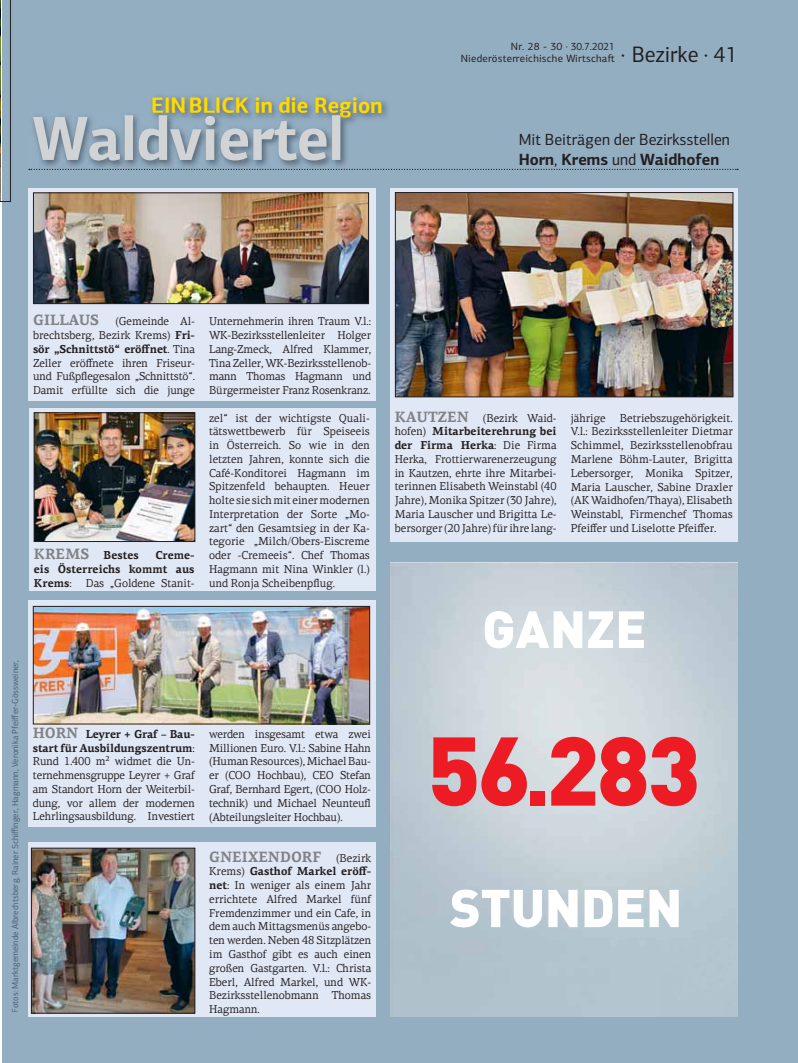
<style>
.page{position:relative;width:798px;height:1063px;background:#fff}
.page>*{position:absolute;margin:0;border:0;box-sizing:border-box;transform-origin:0 0}
.t1{font:700 62.5px "PF Centro Sans Pro";color:#d1d3d4;scale:.94 1}
.t2{font:700 22.5px "PF Centro Sans Pro";color:#ffd900;scale:.94 1}
.t3{font:22.5px "PF Centro Sans Pro";color:#231f20;scale:.96 1}
.t4{font:16.25px/19.5px "PF Centro Sans Pro";color:#231f20;scale:.96 1}
.t5{font:700 15px "PF Centro Serif Pro";letter-spacing:-.005em;color:#808285;scale:.96 1}
.t6{font:11.5px/13.8px "PF Centro Serif Pro";letter-spacing:-.015em;color:#231f20;text-align:justify;scale:.96 1}
.t7{font:700 11.5px/13.8px "PF Centro Serif Pro";color:#231f20;text-align:justify;scale:.96 1}
.t8{font:10.62px/11.9px "PF Centro Sans Pro";letter-spacing:.01em;color:#231f20;text-align:right}
.t9{font:8.75px "PF Centro Sans Pro";color:#4e5f6c}
.s1{font-weight:700}
.s2{font-weight:700;font-size:15px;color:#808285}
.s3{font-size:15px;color:#808285}
.s4{font-weight:400}
.s5{font-weight:400;font-size:11.5px;color:#231f20}
</style>
<div class="page">
<div style="left:2px;top:0;width:795px;height:1063px;background:#93adc1"></div>
<svg style="left:0;top:0;width:11px;height:202px"></svg>
<div style="left:390px;top:188px;width:347px;height:354px;background:#e0e7f5"></div>
<img style="left:152px;top:96px;width:236px;height:28px">
<img style="left:153px;top:97px;width:32px;height:15px">
<img style="left:190px;top:97px;width:191px;height:21px">
<img style="left:31px;top:114px;width:316px;height:55px">
<img style="left:149px;top:112px;width:199px;height:14px">
<img style="left:190px;top:112px;width:158px;height:6px">
<svg style="left:29px;top:169px;width:708px;height:1px"></svg>
<img style="left:397px;top:194px;width:333px;height:201px">
<div style="left:395px;top:192px;width:337px;height:205px;border:1px solid #231f20"></div>
<div style="left:29px;top:188px;width:347px;height:212px;background:#e0e7f5"></div>
<img style="left:35px;top:195px;width:331px;height:107px">
<div style="left:33px;top:193px;width:335px;height:111px;border:1px solid #231f20"></div>
<div style="left:29px;top:842px;width:347px;height:175px;background:#e0e7f5"></div>
<img style="left:33px;top:850px;width:160px;height:161px">
<div style="left:31px;top:848px;width:164px;height:165px;border:1px solid #231f20"></div>
<img style="left:390px;top:563px;width:347px;height:454px">
<svg style="left:484px;top:611px;width:159px;height:37px;background:#ebeff1"></svg>
<svg style="left:432px;top:737px;width:264px;height:69px;background:#e06f75"></svg>
<div style="left:530px;top:792px;width:14px;height:14px;background:#ed1c24"></div>
<svg style="left:450px;top:890px;width:228px;height:37px;background:#e1e7ec"></svg>
<div style="left:29px;top:408px;width:347px;height:182px;background:#e0e7f5"></div>
<img style="left:36px;top:415px;width:157px;height:125px">
<div style="left:34px;top:413px;width:161px;height:129px;border:1px solid #231f20"></div>
<div style="left:28px;top:600px;width:348px;height:227px;background:#e0e7f5"></div>
<img style="left:35px;top:608px;width:333px;height:114px">
<div style="left:33px;top:606px;width:337px;height:118px;border:1px solid #231f20"></div>
<h2 class="t2" style="left:151px;top:97px;width:247px">EIN BLICK in die Region</h2>
<h1 class="t1" style="left:33px;top:115px;width:333px">Waldviertel</h1>
<p class="t8" style="left:460px;top:42px;width:155px">Nr. 28 - 30 · 30.7.2021<br>Niederösterreichische Wirtscha-</p>
<h2 class="t3" style="left:620px;top:46px;width:123px">· Bezirke · 41</h2>
<h3 class="t4" style="left:518px;top:132px;width:221px">Mit Beiträgen der Bezirksstellen<br><span class="s1">Horn</span>, <span class="s1">Krems</span> und <span class="s1">Waidhofen</span></h3>
<p class="t6" style="left:33px;top:316px;width:170px"><span class="s2">GILLAUS</span> (Gemeinde Al&shy;brechtsberg, Bezirk Krems) <span class="s1">Fri&shy;sör „Schnittstö“ eröffnet</span>. Tina Zeller eröffnete ihren Friseur&shy;und Fußpflegesalon „Schnittstö“.<br>Damit erfüllte sich die junge</p>
<p class="t6" style="left:209px;top:316px;width:170px">Unternehmerin ihren Traum V.l.:<br>WK-Bezirksstellenleiter Holger Lang-Zmeck, Alfred Klammer, Tina Zeller, WK-Bezirksstellenob&shy;mann Thomas Hagmann und Bürgermeister Franz Rosenkranz.</p>
<p class="t7" style="left:34px;top:550px;width:111px"><span class="s3">KREMS</span> Bestes</p>
<p class="t7" style="left:34px;top:550px;width:169px;text-indent:121px">Creme&shy;eis Österreichs kommt aus Krems<span class="s4">: Das „Goldene Stanit-</span></p>
<p class="t6" style="left:209px;top:412px;width:169px">zel“ ist der wichtigste Quali&shy;tätswettbewerb für Speiseeis in Österreich. So wie in den letzten Jahren, konnte sich die Café-Konditorei Hagmann im Spitzenfeld behaupten. Heuer holte sie sich mit einer modernen Interpretation der Sorte „Mo&shy;zart“ den Gesamtsieg in der Ka&shy;tegorie „Milch/Obers-Eiscreme oder -Cremeeis“. Chef Thomas Hagmann mit Nina Winkler (l.) und Ronja Scheibenpflug.</p>
<p class="t6" style="left:394px;top:412px;width:170px"><span class="s2">KAUTZEN</span> (Bezirk Waid&shy;hofen) <span class="s1">Mitarbeiterehrung bei der Firma Herka</span>: Die Firma Herka, Frottierwarenerzeugung in Kautzen, ehrte ihre Mitarbei&shy;terinnen Elisabeth Weinstabl (40<br>Jahre), Monika Spitzer (30 Jahre), Maria Lauscher und Brigitta Le&shy;bersorger (20 Jahre) für ihre lang-</p>
<p class="t6" style="left:570px;top:412px;width:170px">jährige Betriebszugehörigkeit.<br>V.l.: Bezirksstellenleiter Dietmar Schimmel, Bezirksstellenobfrau Marlene Böhm-Lauter, Brigitta Lebersorger, Monika Spitzer, Maria Lauscher, Sabine Draxler (AK Waidhofen/Thaya), Elisabeth Weinstabl, Firmenchef Thomas Pfeiffer und Liselotte Pfeiffer.</p>
<p class="t9" style="left:12px;top:1013px;width:354px;rotate:-90deg">Fotos: Marktgemeinde Albrechtsberg, Rainer Schiffinger, Hagmann, Veronika Pfeiffer-Gössweiner,</p>
<p class="t6" style="left:33px;top:728px;width:170px"><span class="s2">HORN</span> <span class="s1">Leyrer + Graf – Bau&shy;start für Ausbildungszentrum</span>:<br>Rund 1.400 m² widmet die Un&shy;ternehmensgruppe Leyrer + Graf am Standort Horn der Weiterbil&shy;dung, vor allem der modernen Lehrlingsausbildung. Investiert</p>
<p class="t6" style="left:209px;top:728px;width:170px">werden insgesamt etwa zwei Millionen Euro. V.l.: Sabine Hahn (Human Resources), Michael Bau&shy;er (COO Hochbau), CEO Stefan Graf, Bernhard Egert, (COO Holz&shy;technik) und Michael Neunteufl (Abteilungsleiter Hochbau).</p>
<h3 class="t5" style="left:209px;top:851px;width:170px">GNEIXENDORF <span class="s5">(Bezirk</span></h3>
<p class="t6" style="left:209px;top:866px;width:170px">Krems) <span class="s1">Gasthof Markel eröff&shy;net</span>: In weniger als einem Jahr errichtete Alfred Markel fünf Fremdenzimmer und ein Cafe, in dem auch Mittagsmenüs angebo&shy;ten werden. Neben 48 Sitzplätzen im Gasthof gibt es auch einen großen Gastgarten. V.l.: Christa Eberl, Alfred Markel, und WK-Bezirksstellenobmann Thomas Hagmann.</p>
</div>
